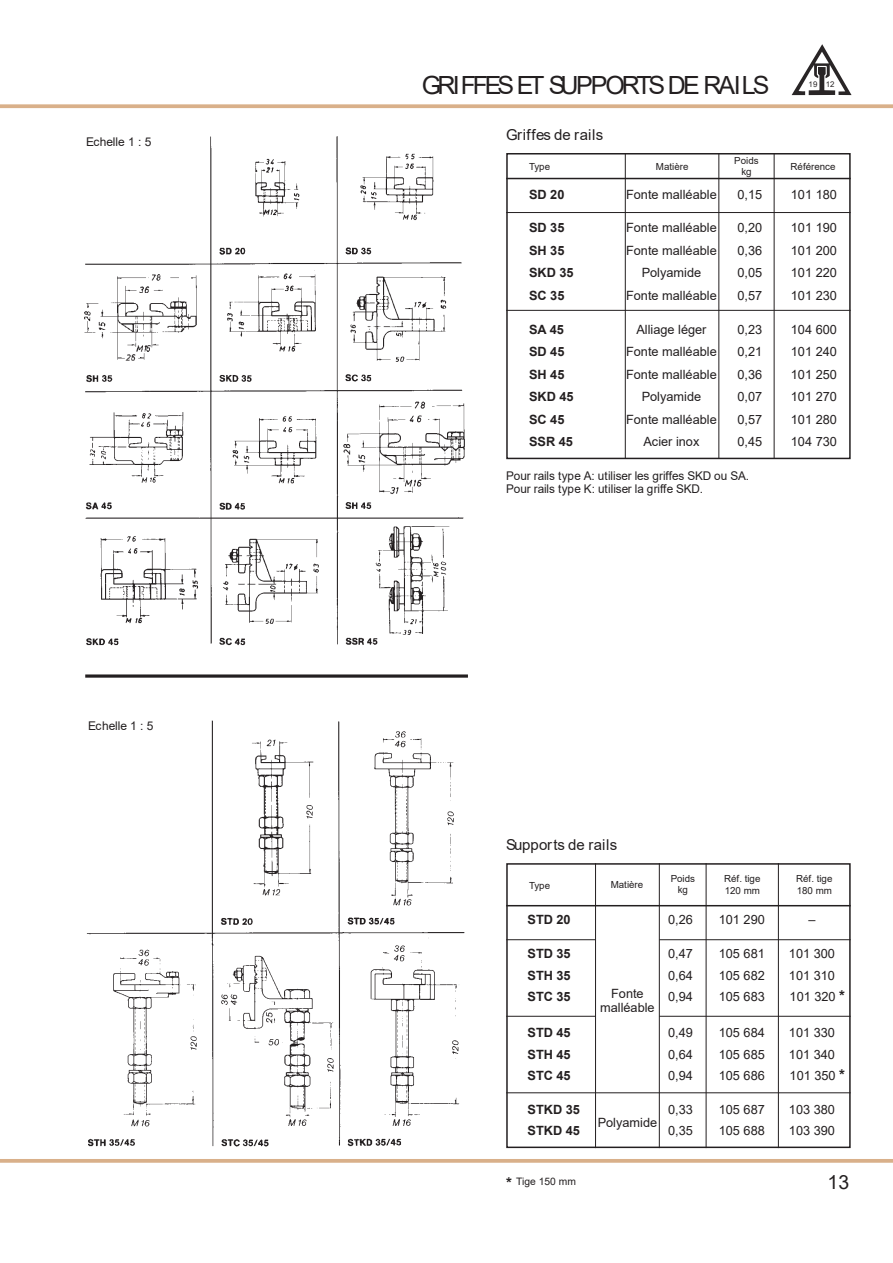
<style>
.page{position:relative;width:893px;height:1263px;background:#fff}
.page>*{position:absolute;margin:0;border:0;box-sizing:border-box;transform-origin:0 0}
.t1{font:25.05px "Arial";letter-spacing:-.125em;color:#231f20}
.t2{font:19.5px "Arial";color:#231f20}
.t3{font:15px "Arial";letter-spacing:.01em;color:#231f20}
.t4{font:12.75px "Arial";color:#231f20}
.t5{font:700 12.75px "Arial";color:#231f20}
.t6{font:12px/13.5px "Arial";letter-spacing:-.005em;color:#231f20}
.t7{font:10.2px "Arial";color:#231f20}
.t8{font:9.75px/10.5px "Arial";color:#231f20;text-align:center}
.t9{font:7.95px "Arial";color:#292526}
.s1{font-weight:700;font-size:15px}
</style>
<div class="page">
<svg style="left:0;top:104px;width:893px;height:4px;background:#dcb794"></svg>
<svg style="left:0;top:1159px;width:893px;height:4px;background:#dbb591"></svg>
<svg style="left:792px;top:44px;width:59px;height:51px"></svg>
<div style="left:506px;top:153px;width:345px;height:306px;border:2px solid #231f20"></div>
<hr style="left:506px;top:178px;width:345px;height:1px;background:#231f20">
<hr style="left:506px;top:212px;width:345px;height:1px;background:#231f20">
<hr style="left:506px;top:310px;width:345px;height:1px;background:#231f20">
<hr style="left:625px;top:153px;width:1px;height:305px;background:#231f20">
<hr style="left:718px;top:153px;width:1px;height:305px;background:#231f20">
<hr style="left:774px;top:153px;width:1px;height:305px;background:#231f20">
<div style="left:506px;top:863px;width:345px;height:285px;border:2px solid #231f20"></div>
<hr style="left:506px;top:905px;width:345px;height:1px;background:#231f20">
<hr style="left:506px;top:939px;width:89px;height:1px;background:#231f20">
<hr style="left:659px;top:939px;width:192px;height:1px;background:#231f20">
<hr style="left:506px;top:1016px;width:89px;height:1px;background:#231f20">
<hr style="left:659px;top:1016px;width:192px;height:1px;background:#231f20">
<hr style="left:506px;top:1092px;width:345px;height:1px;background:#231f20">
<hr style="left:595px;top:863px;width:1px;height:285px;background:#231f20">
<hr style="left:659px;top:863px;width:1px;height:285px;background:#231f20">
<hr style="left:706px;top:863px;width:1px;height:285px;background:#231f20">
<hr style="left:778px;top:863px;width:1px;height:285px;background:#231f20">
<svg style="left:85px;top:674px;width:383px;height:4px;background:#4f4b4c"></svg>
<img style="left:85px;top:136px;width:379px;height:510px">
<img style="left:86px;top:720px;width:379px;height:427px">
<div style="left:68px;top:127px;width:101px;height:32px;background:#fff"></div>
<div style="left:71px;top:712px;width:100px;height:31px;background:#fff"></div>
<img style="left:84px;top:272px;width:120px;height:92px">
<div style="left:342px;top:397px;width:131px;height:102px;background:#fff"></div>
<img style="left:343px;top:401px;width:122px;height:93px">
<p class="t6" style="left:86px;top:135px;width:67px">Echelle 1 : 5</p>
<p class="t6" style="left:88px;top:719px;width:67px">Echelle 1 : 5</p>
<h1 class="t1" style="left:422px;top:68px;width:349px">GRI FFES ET SUPPORTS DE RAI LS</h1>
<p class="t9" style="left:809px;top:79px;width:27px">19 12</p>
<p class="t3" style="left:506px;top:125px;width:98px">Griffes de rails</p>
<p class="t8" style="left:529px;top:161px;width:23px">Type</p>
<p class="t8" style="left:656px;top:161px;width:34px">Matière</p>
<p class="t8" style="left:734px;top:155px;width:26px">Poids kg</p>
<p class="t8" style="left:790px;top:161px;width:46px">Référence</p>
<p class="t5" style="left:529px;top:185px;width:37px">SD 20</p>
<p class="t4" style="left:626px;top:185px;width:92px">Fonte malléable</p>
<p class="t4" style="left:737px;top:185px;width:26px">0,15</p>
<p class="t4" style="left:791px;top:185px;width:48px">101 180</p>
<p class="t5" style="left:529px;top:219px;width:37px">SD 35</p>
<p class="t4" style="left:626px;top:219px;width:92px">Fonte malléable</p>
<p class="t4" style="left:737px;top:219px;width:26px">0,20</p>
<p class="t4" style="left:791px;top:219px;width:48px">101 190</p>
<p class="t5" style="left:529px;top:241px;width:37px">SH 35</p>
<p class="t4" style="left:626px;top:242px;width:92px">Fonte malléable</p>
<p class="t4" style="left:737px;top:242px;width:26px">0,36</p>
<p class="t4" style="left:791px;top:242px;width:48px">101 200</p>
<p class="t5" style="left:529px;top:264px;width:46px">SKD 35</p>
<p class="t4" style="left:642px;top:264px;width:61px">Polyamide</p>
<p class="t4" style="left:737px;top:264px;width:26px">0,05</p>
<p class="t4" style="left:791px;top:264px;width:48px">101 220</p>
<p class="t5" style="left:529px;top:286px;width:37px">SC 35</p>
<p class="t4" style="left:626px;top:287px;width:92px">Fonte malléable</p>
<p class="t4" style="left:737px;top:287px;width:26px">0,57</p>
<p class="t4" style="left:791px;top:287px;width:48px">101 230</p>
<p class="t5" style="left:529px;top:320px;width:36px">SA 45</p>
<p class="t4" style="left:636px;top:320px;width:72px">Alliage léger</p>
<p class="t4" style="left:737px;top:320px;width:26px">0,23</p>
<p class="t4" style="left:791px;top:320px;width:48px">104 600</p>
<p class="t5" style="left:529px;top:343px;width:37px">SD 45</p>
<p class="t4" style="left:626px;top:343px;width:92px">Fonte malléable</p>
<p class="t4" style="left:737px;top:343px;width:26px">0,21</p>
<p class="t4" style="left:791px;top:343px;width:48px">101 240</p>
<p class="t5" style="left:529px;top:365px;width:37px">SH 45</p>
<p class="t4" style="left:626px;top:365px;width:92px">Fonte malléable</p>
<p class="t4" style="left:737px;top:365px;width:26px">0,36</p>
<p class="t4" style="left:791px;top:365px;width:48px">101 250</p>
<p class="t5" style="left:529px;top:388px;width:46px">SKD 45</p>
<p class="t4" style="left:642px;top:388px;width:61px">Polyamide</p>
<p class="t4" style="left:737px;top:388px;width:26px">0,07</p>
<p class="t4" style="left:791px;top:388px;width:48px">101 270</p>
<p class="t5" style="left:529px;top:410px;width:37px">SC 45</p>
<p class="t4" style="left:626px;top:410px;width:92px">Fonte malléable</p>
<p class="t4" style="left:737px;top:410px;width:26px">0,57</p>
<p class="t4" style="left:791px;top:410px;width:48px">101 280</p>
<p class="t5" style="left:529px;top:433px;width:45px">SSR 45</p>
<p class="t4" style="left:643px;top:433px;width:57px">Acier inox</p>
<p class="t4" style="left:737px;top:433px;width:26px">0,45</p>
<p class="t4" style="left:791px;top:433px;width:48px">104 730</p>
<p class="t6" style="left:506px;top:469px;width:244px">Pour rails type A: utiliser les griffes SKD ou SA.<br>Pour rails type K: utiliser la griffe SKD.</p>
<p class="t3" style="left:506px;top:835px;width:112px">Supports de rails</p>
<p class="t8" style="left:529px;top:880px;width:23px">Type</p>
<p class="t8" style="left:611px;top:879px;width:34px">Matière</p>
<p class="t8" style="left:671px;top:874px;width:26px">Poids kg</p>
<p class="t8" style="left:724px;top:872px;width:38px;line-height:11.7px;text-align:left">Réf. tige<br>120 mm</p>
<p class="t8" style="left:796px;top:872px;width:38px;line-height:11.7px;text-align:left">Réf. tige<br>180 mm</p>
<p class="t5" style="left:527px;top:911px;width:45px">STD 20</p>
<p class="t4" style="left:668px;top:911px;width:26px">0,26</p>
<p class="t4" style="left:719px;top:911px;width:48px">101 290</p>
<p class="t4" style="left:808px;top:911px;width:9px">–</p>
<p class="t5" style="left:527px;top:945px;width:45px">STD 35</p>
<p class="t4" style="left:668px;top:945px;width:26px">0,47</p>
<p class="t4" style="left:719px;top:945px;width:48px">105 681</p>
<p class="t4" style="left:789px;top:945px;width:48px">101 300</p>
<p class="t5" style="left:527px;top:966px;width:45px">STH 35</p>
<p class="t4" style="left:668px;top:966px;width:26px">0,64</p>
<p class="t4" style="left:719px;top:966px;width:48px">105 682</p>
<p class="t4" style="left:789px;top:966px;width:48px">101 310</p>
<p class="t5" style="left:527px;top:987px;width:45px">STC 35</p>
<p class="t4" style="left:611px;top:984px;width:34px">Fonte</p>
<p class="t4" style="left:668px;top:987px;width:26px">0,94</p>
<p class="t4" style="left:719px;top:987px;width:48px">105 683</p>
<p class="t4" style="left:790px;top:987px;width:57px">101 320 <span class="s1">*</span></p>
<p class="t5" style="left:527px;top:1024px;width:45px">STD 45</p>
<p class="t4" style="left:600px;top:999px;width:56px">malléable</p>
<p class="t4" style="left:668px;top:1024px;width:26px">0,49</p>
<p class="t4" style="left:719px;top:1024px;width:48px">105 684</p>
<p class="t4" style="left:789px;top:1024px;width:48px">101 330</p>
<p class="t5" style="left:527px;top:1045px;width:45px">STH 45</p>
<p class="t4" style="left:668px;top:1045px;width:26px">0,64</p>
<p class="t4" style="left:719px;top:1045px;width:48px">105 685</p>
<p class="t4" style="left:789px;top:1045px;width:48px">101 340</p>
<p class="t5" style="left:527px;top:1066px;width:45px">STC 45</p>
<p class="t4" style="left:668px;top:1066px;width:26px">0,94</p>
<p class="t4" style="left:719px;top:1066px;width:48px">105 686</p>
<p class="t4" style="left:790px;top:1066px;width:57px">101 350 <span class="s1">*</span></p>
<p class="t5" style="left:527px;top:1100px;width:54px">STKD 35</p>
<p class="t4" style="left:668px;top:1101px;width:26px">0,33</p>
<p class="t4" style="left:719px;top:1101px;width:48px">105 687</p>
<p class="t4" style="left:789px;top:1101px;width:48px">103 380</p>
<p class="t5" style="left:527px;top:1122px;width:54px">STKD 45</p>
<p class="t4" style="left:598px;top:1113px;width:61px">Polyamide</p>
<p class="t4" style="left:668px;top:1122px;width:26px">0,35</p>
<p class="t4" style="left:719px;top:1122px;width:48px">105 688</p>
<p class="t4" style="left:789px;top:1122px;width:48px">103 390</p>
<p class="t7" style="left:506px;top:1174px;width:71px"><span class="s1">*</span> Tige 150 mm</p>
<h2 class="t2" style="left:827px;top:1169px;width:23px">13</h2>
</div>
